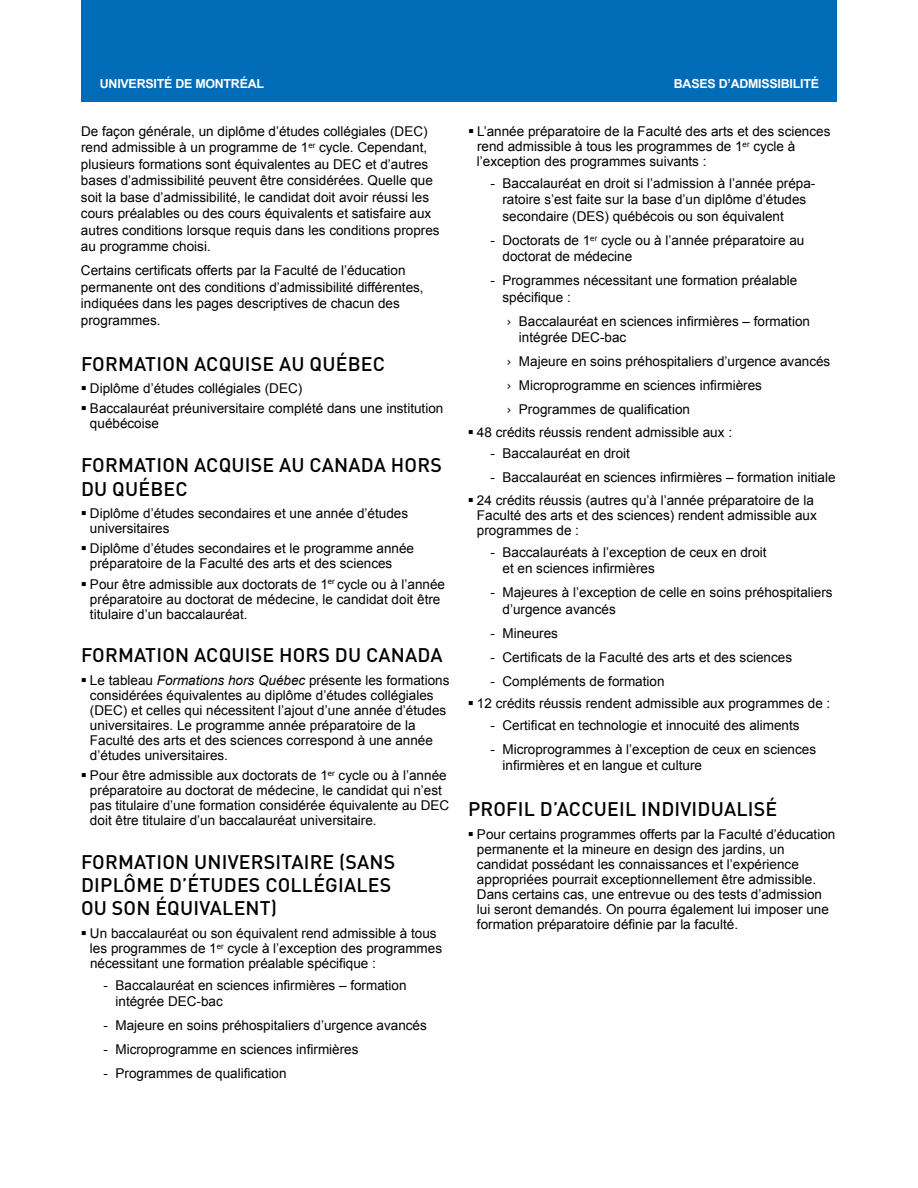
<style>
.page{position:relative;width:918px;height:1188px;background:#fff}
.page>*{position:absolute;margin:0;border:0;box-sizing:border-box;transform-origin:0 0}
.t1{font:500 19.5px/23.4px "DIN Pro";letter-spacing:.01em;color:#000}
.t2{font:13.5px/15px "Arial";color:#000}
.t3{font:700 12.45px "Arial";letter-spacing:-.02em;color:#fff}
.s1{font-style:italic}
.s2{font-family:"DIN Pro"}
</style>
<div class="page">
<div style="left:81px;top:0;width:756px;height:102px;background:#006bb6"></div>
<p class="t3" style="left:100px;top:76px;width:166px">UNIVERSITÉ DE MONTRÉAL</p>
<p class="t3" style="left:674px;top:76px;width:147px">BASES D’ADMISSIBILITÉ</p>
<p class="t2" style="left:81px;top:123px;width:360px;line-height:16.5px">De façon générale, un diplôme d’études collégiales (DEC) rend admissible à un programme de 1<sup>er</sup> cycle. Cependant, plusieurs formations sont équivalentes au DEC et d’autres bases d’admissibilité peuvent être considérées. Quelle que soit la base d’admissibilité, le candidat doit avoir réussi les cours préalables ou des cours équivalents et satisfaire aux autres conditions lorsque requis dans les conditions propres au programme choisi.</p>
<p class="t2" style="left:81px;top:262px;width:344px;line-height:16.5px">Certains certificats offerts par la Faculté de l’éducation permanente ont des conditions d’admissibilité différentes, indiquées dans les pages descriptives de chacun des programmes.</p>
<h1 class="t1" style="left:81px;top:351px;width:305px">FORMATION ACQUISE AU QUÉBEC</h1>
<p class="t2" style="left:81px;top:381px;width:223px">▪ Diplôme d’études collégiales (DEC)</p>
<p class="t2" style="left:90px;top:401px;width:355px;text-indent:-9px">▪ Baccalauréat préuniversitaire complété dans une institution québécoise</p>
<h1 class="t1" style="left:81px;top:453px;width:362px">FORMATION ACQUISE AU CANADA HORS<br>DU QUÉBEC</h1>
<p class="t2" style="left:90px;top:506px;width:320px;text-indent:-9px">▪ Diplôme d’études secondaires et une année d’études universitaires</p>
<p class="t2" style="left:90px;top:541px;width:326px;text-indent:-9px">▪ Diplôme d’études secondaires et le programme année préparatoire de la Faculté des arts et des sciences</p>
<p class="t2" style="left:90px;top:576px;width:357px;text-indent:-9px">▪ Pour être admissible aux doctorats de 1<sup>er</sup> cycle ou à l’année préparatoire au doctorat de médecine, le candidat doit être titulaire d’un baccalauréat.</p>
<h1 class="t1" style="left:81px;top:643px;width:363px">FORMATION ACQUISE HORS DU CANADA</h1>
<p class="t2" style="left:90px;top:673px;width:361px;text-indent:-9px">▪ Le tableau <span class="s1">Formations hors Québec</span> présente les formations considérées équivalentes au diplôme d’études collégiales (DEC) et celles qui nécessitent l’ajout d’une année d’études universitaires. Le programme année préparatoire de la Faculté des arts et des sciences correspond à une année d’études universitaires.</p>
<p class="t2" style="left:90px;top:768px;width:361px;text-indent:-9px">▪ Pour être admissible aux doctorats de 1<sup>er</sup> cycle ou à l’année préparatoire au doctorat de médecine, le candidat qui n’est pas titulaire d’une formation considérée équivalente au DEC doit être titulaire d’un baccalauréat universitaire.</p>
<h1 class="t1" style="left:81px;top:849px;width:316px">FORMATION UNIVERSITAIRE (SANS<br>DIPLÔME D’ÉTUDES COLLÉGIALES<br>OU SON ÉQUIVALENT)</h1>
<p class="t2" style="left:90px;top:926px;width:354px;text-indent:-9px">▪ Un baccalauréat ou son équivalent rend admissible à tous les programmes de 1<sup>er</sup> cycle à l’exception des programmes nécessitant une formation préalable spécifique :</p>
<p class="t2" style="left:116px;top:977px;width:293px;line-height:16.5px;text-indent:-12px">- Baccalauréat en sciences infirmières – formation intégrée DEC-bac</p>
<p class="t2" style="left:104px;top:1018px;width:325px">- Majeure en soins préhospitaliers d’urgence avancés</p>
<p class="t2" style="left:104px;top:1042px;width:257px">- Microprogramme en sciences infirmières</p>
<p class="t2" style="left:104px;top:1066px;width:185px">- Programmes de qualification</p>
<p class="t2" style="left:477px;top:124px;width:355px;text-indent:-9px">▪ L’année préparatoire de la Faculté des arts et des sciences rend admissible à tous les programmes de 1<sup>er</sup> cycle à l’exception des programmes suivants :</p>
<p class="t2" style="left:502px;top:175px;width:314px;line-height:16.5px;text-indent:-12px">- Baccalauréat en droit si l’admission à l’année prépa&shy;ratoire s’est faite sur la base d’un diplôme d’études secondaire (DES) québécois ou son équivalent</p>
<p class="t2" style="left:502px;top:232px;width:303px;line-height:16.5px;text-indent:-12px">- Doctorats de 1<sup>er</sup> cycle ou à l’année préparatoire au doctorat de médecine</p>
<p class="t2" style="left:502px;top:272px;width:296px;line-height:16.5px;text-indent:-12px">- Programmes nécessitant une formation préalable spécifique :</p>
<p class="t2" style="left:519px;top:313px;width:293px;line-height:16.5px;text-indent:-12px"><span class="s2">›</span> Baccalauréat en sciences infirmières – formation intégrée DEC-bac</p>
<p class="t2" style="left:507px;top:349px;width:325px;line-height:24px"><span class="s2">›</span> Majeure en soins préhospitaliers d’urgence avancés <span class="s2">›</span> Microprogramme en sciences infirmières<br><span class="s2">›</span> Programmes de qualification</p>
<p class="t2" style="left:468px;top:424px;width:266px">▪ 48 crédits réussis rendent admissible aux :</p>
<p class="t2" style="left:490px;top:446px;width:141px">- Baccalauréat en droit</p>
<p class="t2" style="left:490px;top:470px;width:347px">- Baccalauréat en sciences infirmières – formation initiale</p>
<p class="t2" style="left:477px;top:493px;width:341px;text-indent:-9px">▪ 24 crédits réussis (autres qu’à l’année préparatoire de la<br>Faculté des arts et des sciences) rendent admissible aux programmes de :</p>
<p class="t2" style="left:502px;top:544px;width:266px;line-height:16.5px;text-indent:-12px">- Baccalauréats à l’exception de ceux en droit et en sciences infirmières</p>
<p class="t2" style="left:502px;top:584px;width:332px;line-height:16.5px;text-indent:-12px">- Majeures à l’exception de celle en soins préhospitaliers d’urgence avancés</p>
<p class="t2" style="left:490px;top:625px;width:69px">- Mineures</p>
<p class="t2" style="left:490px;top:649px;width:303px">- Certificats de la Faculté des arts et des sciences</p>
<p class="t2" style="left:490px;top:673px;width:176px">- Compléments de formation</p>
<p class="t2" style="left:468px;top:696px;width:364px">▪ 12 crédits réussis rendent admissible aux programmes de :</p>
<p class="t2" style="left:490px;top:718px;width:311px">- Certificat en technologie et innocuité des aliments</p>
<p class="t2" style="left:502px;top:741px;width:315px;line-height:16.5px;text-indent:-12px">- Microprogrammes à l’exception de ceux en sciences infirmières et en langue et culture</p>
<h1 class="t1" style="left:468px;top:797px;width:311px">PROFIL D’ACCUEIL INDIVIDUALISÉ</h1>
<p class="t2" style="left:477px;top:827px;width:360px;text-indent:-9px">▪ Pour certains programmes offerts par la Faculté d’éducation permanente et la mineure en design des jardins, un candidat possédant les connaissances et l’expérience appropriées pourrait exceptionnellement être admissible.<br>Dans certains cas, une entrevue ou des tests d’admission lui seront demandés. On pourra également lui imposer une formation préparatoire définie par la faculté.</p>
</div>
